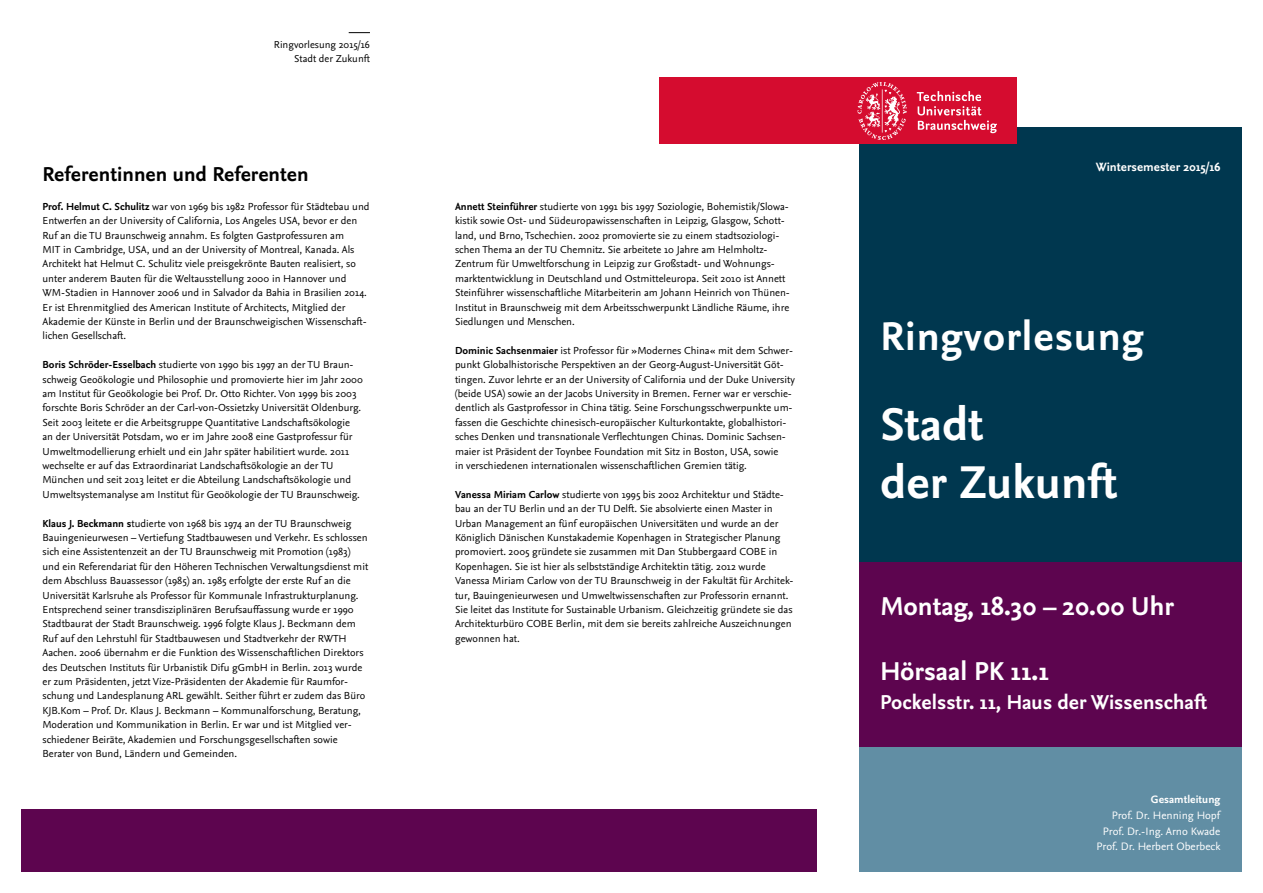
<style>
.page{position:relative;width:1263px;height:893px;background:#fff}
.page>*{position:absolute;margin:0;border:0;box-sizing:border-box;transform-origin:0 0}
.t1{font:700 48px/57.6px "Nexus Sans Pro";color:#fff}
.t2{font:700 42px "Nexus Sans Pro";letter-spacing:.02em;color:#fff}
.t3{font:700 27px "Nexus Sans Pro";color:#fff}
.t4{font:700 21px "Nexus Sans Pro";color:#fff}
.t5{font:700 21px "Nexus Sans Pro";color:#000}
.t6{font:700 12.6px "Nexus Sans Pro";color:#fff}
.t7{font:11.25px/15.8px "Nexus Sans Pro";color:#fff;text-align:right}
.t8{font:700 11.25px "Nexus Sans Pro";color:#fff}
.t9{font:10.65px/14.4px "Nexus Sans Pro";color:#000}
.t10{font:10.5px/14.4px "Nexus Sans Pro";color:#000;text-align:right}
.s1{font-weight:700}
</style>
<div class="page">
<div style="left:859px;top:562px;width:383px;height:191px;background:#5d054f"></div>
<div style="left:859px;top:128px;width:383px;height:434px;background:#00374f"></div>
<div style="left:659px;top:78px;width:179px;height:66px;background:#d50c2f"></div>
<div style="left:838px;top:78px;width:178px;height:66px;background:#d50c2f"></div>
<svg style="left:857px;top:82px;width:50px;height:58px"></svg>
<svg style="left:917px;top:91px;width:80px;height:42px"></svg>
<svg style="left:349px;top:32px;width:21px;height:1px"></svg>
<div style="left:21px;top:810px;width:795px;height:62px;background:#5d054f"></div>
<div style="left:859px;top:747px;width:383px;height:125px;background:#618ea4"></div>
<p class="t10" style="left:274px;top:36px;width:98px">Ringvorlesung 2015/16<br>Stadt der Zukunft</p>
<h3 class="t5" style="left:43px;top:158px;width:268px">Referentinnen und Referenten</h3>
<p class="t9" style="left:43px;top:198px;width:329px"><span class="s1">Prof. Helmut C. Schulitz</span> war von 1969 bis 1982 Professor für Städtebau und Entwerfen an der University of California, Los Angeles USA, bevor er den Ruf an die TU Braunschweig annahm. Es folgten Gastprofessuren am<br>MIT in Cambridge, USA, und an der University of Montreal, Kanada. Als Architekt hat Helmut C. Schulitz viele preisgekrönte Bauten realisiert, so unter anderem Bauten für die Weltausstellung 2000 in Hannover und WM-Stadien in Hannover 2006 und in Salvador da Bahia in Brasilien 2014.<br>Er ist Ehrenmitglied des American Institute of Architects, Mitglied der Akademie der Künste in Berlin und der Braunschweigischen Wissenschaft&shy;lichen Gesellschaft.</p>
<p class="t9" style="left:43px;top:357px;width:322px"><span class="s1">Boris Schröder-Esselbach</span> studierte von 1990 bis 1997 an der TU Braun&shy;schweig Geoökologie und Philosophie und promovierte hier im Jahr 2000 am Institut für Geoökologie bei Prof. Dr. Otto Richter. Von 1999 bis 2003 forschte Boris Schröder an der Carl-von-Ossietzky Universität Oldenburg.<br>Seit 2003 leitete er die Arbeitsgruppe Quantitative Landschaftsökologie an der Universität Potsdam, wo er im Jahre 2008 eine Gastprofessur für Umweltmodellierung erhielt und ein Jahr später habilitiert wurde. 2011 wechselte er auf das Extraordinariat Landschaftsökologie an der TU München und seit 2013 leitet er die Abteilung Landschaftsökologie und Umweltsystemanalyse am Institut für Geoökologie der TU Braunschweig.</p>
<p class="t9" style="left:43px;top:515px;width:327px"><span class="s1">Klaus J. Beckmann s</span>tudierte von 1968 bis 1974 an der TU Braunschweig Bauingenieurwesen – Vertiefung Stadtbauwesen und Verkehr. Es schlossen sich eine Assistentenzeit an der TU Braunschweig mit Promotion (1983) und ein Referendariat für den Höheren Technischen Verwaltungsdienst mit dem Abschluss Bauassessor (1985) an. 1985 erfolgte der erste Ruf an die Universität Karlsruhe als Professor für Kommunale Infrastrukturplanung.<br>Entsprechend seiner transdisziplinären Berufsauffassung wurde er 1990<br>Stadtbaurat der Stadt Braunschweig. 1996 folgte Klaus J. Beckmann dem Ruf auf den Lehrstuhl für Stadtbauwesen und Stadtverkehr der RWTH Aachen. 2006 übernahm er die Funktion des Wissenschaftlichen Direktors des Deutschen Instituts für Urbanistik Difu gGmbH in Berlin. 2013 wurde er zum Präsidenten, jetzt Vize-Präsidenten der Akademie für Raumfor&shy;schung und Landesplanung ARL gewählt. Seither führt er zudem das Büro KJB.Kom – Prof. Dr. Klaus J. Beckmann – Kommunalforschung, Beratung, Moderation und Kommunikation in Berlin. Er war und ist Mitglied ver&shy;schiedener Beiräte, Akademien und Forschungsgesellschaften sowie Berater von Bund, Ländern und Gemeinden.</p>
<p class="t9" style="left:455px;top:198px;width:336px"><span class="s1">Annett Steinführer</span> studierte von 1991 bis 1997 Soziologie, Bohemistik/Slowa&shy;kistik sowie Ost- und Südeuropawissenschaften in Leipzig, Glasgow, Schott&shy;land, und Brno, Tschechien. 2002 promovierte sie zu einem stadtsoziologi&shy;schen Thema an der TU Chemnitz. Sie arbeitete 10 Jahre am Helmholtz-Zentrum für Umweltforschung in Leipzig zur Großstadt- und Wohnungs&shy;marktentwicklung in Deutschland und Ostmitteleuropa. Seit 2010 ist Annett Steinführer wissenschaftliche Mitarbeiterin am Johann Heinrich von Thünen-Institut in Braunschweig mit dem Arbeitsschwerpunkt Ländliche Räume, ihre Siedlungen und Menschen.</p>
<p class="t9" style="left:455px;top:342px;width:341px"><span class="s1">Dominic Sachsenmaier</span> ist Professor für »Modernes China« mit dem Schwer&shy;punkt Globalhistorische Perspektiven an der Georg-August-Universität Göt&shy;tingen. Zuvor lehrte er an der University of California und der Duke University (beide USA) sowie an der Jacobs University in Bremen. Ferner war er verschie&shy;dentlich als Gastprofessor in China tätig. Seine Forschungsschwerpunkte um&shy;fassen die Geschichte chinesisch-europäischer Kulturkontakte, globalhistori&shy;sches Denken und transnationale Verflechtungen Chinas. Dominic Sachsen&shy;maier ist Präsident der Toynbee Foundation mit Sitz in Boston, USA, sowie<br>in verschiedenen internationalen wissenschaftlichen Gremien tätig.</p>
<p class="t9" style="left:455px;top:486px;width:340px"><span class="s1">Vanessa Miriam Carlow</span> studierte von 1995 bis 2002 Architektur und Städte&shy;bau an der TU Berlin und an der TU Delft. Sie absolvierte einen Master in Urban Management an fünf europäischen Universitäten und wurde an der Königlich Dänischen Kunstakademie Kopenhagen in Strategischer Planung promoviert. 2005 gründete sie zusammen mit Dan Stubbergaard COBE in Kopenhagen. Sie ist hier als selbstständige Architektin tätig. 2012 wurde Vanessa Miriam Carlow von der TU Braunschweig in der Fakultät für Architek&shy;tur, Bauingenieurwesen und Umweltwissenschaften zur Professorin ernannt.<br>Sie leitet das Institute for Sustainable Urbanism. Gleichzeitig gründete sie das Architekturbüro COBE Berlin, mit dem sie bereits zahlreiche Auszeichnungen gewonnen hat.</p>
<p class="t6" style="left:1096px;top:158px;width:126px">Wintersemester 2015/16</p>
<h2 class="t2" style="left:880px;top:305px;width:265px">Ringvorlesung</h2>
<h1 class="t1" style="left:880px;top:393px;width:239px">Stadt<br>der Zukunft</h1>
<h3 class="t3" style="left:880px;top:586px;width:295px">Montag, 18.30 – 20.00 Uhr</h3>
<h3 class="t3" style="left:880px;top:651px;width:170px">Hörsaal PK 11.1</h3>
<h3 class="t4" style="left:880px;top:686px;width:328px">Pockelsstr. 11, Haus der Wissenschaft</h3>
<p class="t8" style="left:1151px;top:791px;width:71px">Gesamtleitung</p>
<p class="t7" style="left:1096px;top:807px;width:125px">Prof. Dr. Henning Hopf<br>Prof. Dr.-Ing. Arno Kwade<br>Prof. Dr. Herbert Oberbeck</p>
</div>
